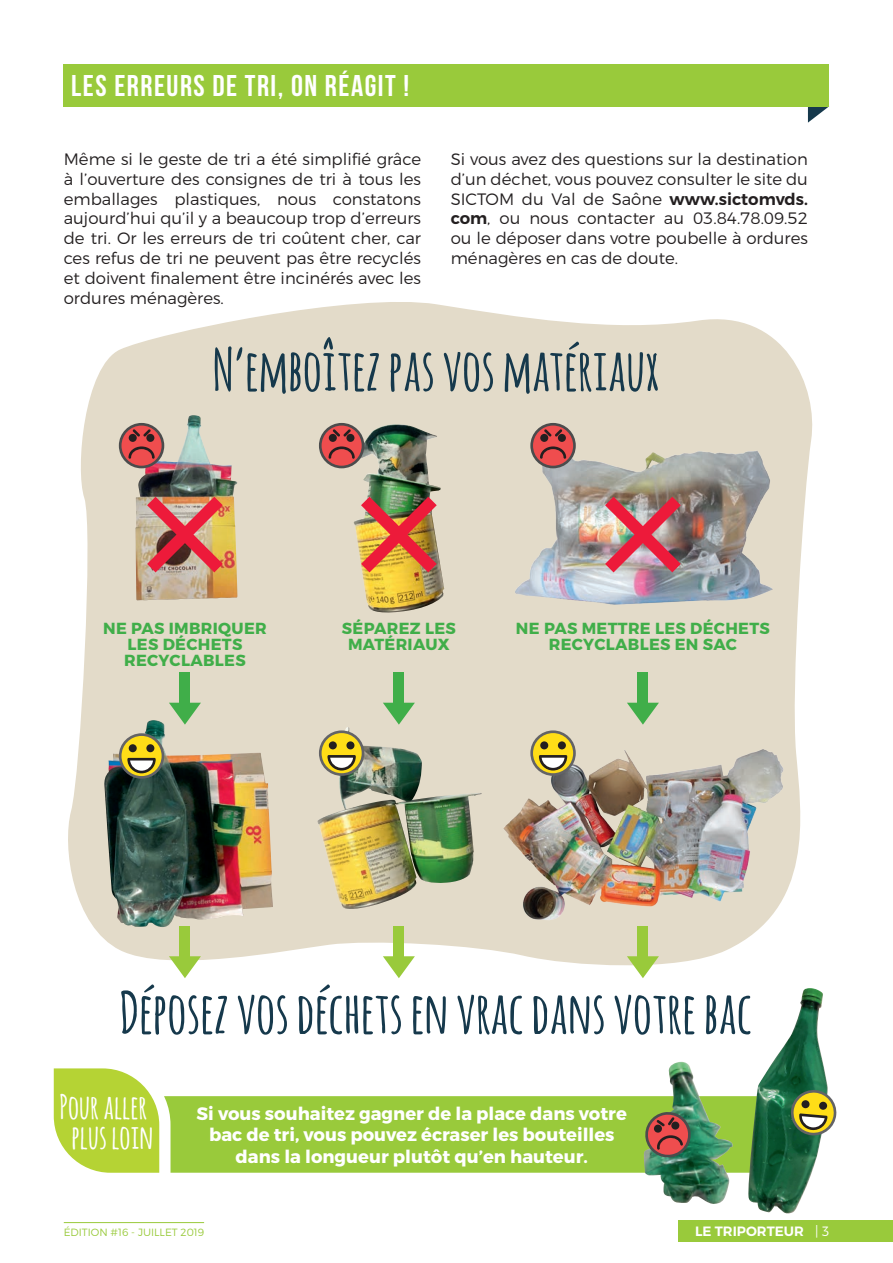
<style>
.page{position:relative;width:893px;height:1263px;background:#fff}
.page>*{position:absolute;margin:0;border:0;box-sizing:border-box;transform-origin:0 0}
.t1{font:700 57px "Amatic";letter-spacing:.02em;color:#16394c}
.t2{font:700 33px/30px "Amatic";letter-spacing:.02em;color:#fff;text-align:center}
.t3{font:700 30px "Bebas Neue";letter-spacing:.05em;color:#fff}
.t4{font:700 18px/21.6px "Montserrat";color:#fff;text-align:center}
.t5{font:300 16.5px/19.8px "Montserrat";color:#231f20;text-align:justify}
.t6{font:700 16.05px/16px "Montserrat";letter-spacing:.02em;color:#40ae49;text-align:center}
.t7{font:600 13.5px "Montserrat";color:#fff}
.t8{font:300 10.5px "Montserrat";color:#99ca3b}
.s1{font-weight:600}
.s2{font-weight:300}
</style>
<div class="page">
<div style="left:678px;top:1220px;width:215px;height:22px;background:#99ca3b"></div>
<hr style="left:64px;top:1222px;width:140px;height:1px;background:#99ca3b">
<svg style="left:808px;top:106px;width:21px;height:17px"></svg>
<div style="left:64px;top:64px;width:765px;height:42px;background:#99ca3b"></div>
<svg style="left:68px;top:302px;width:745px;height:664px;background:#e7e0d0"></svg>
<img style="left:354px;top:424px;width:90px;height:190px">
<img style="left:317px;top:727px;width:165px;height:182px">
<img style="left:361px;top:497px;width:76px;height:75px">
<div style="left:394px;top:673px;width:10px;height:39px;background:#40ae49"></div>
<svg style="left:383px;top:703px;width:32px;height:22px"></svg>
<svg style="left:319px;top:730px;width:45px;height:46px;background:#bdae5e"></svg>
<svg style="left:319px;top:423px;width:45px;height:45px;background:#b76361"></svg>
<div style="left:394px;top:926px;width:10px;height:39px;background:#99ca3b"></div>
<svg style="left:383px;top:956px;width:32px;height:22px"></svg>
<img style="left:499px;top:746px;width:288px;height:179px">
<img style="left:507px;top:443px;width:272px;height:169px">
<svg style="left:530px;top:423px;width:46px;height:45px;background:#b66462"></svg>
<img style="left:605px;top:497px;width:76px;height:75px">
<div style="left:638px;top:673px;width:10px;height:39px;background:#40ae49"></div>
<svg style="left:627px;top:703px;width:32px;height:22px"></svg>
<svg style="left:530px;top:730px;width:46px;height:46px;background:#bcad5f"></svg>
<div style="left:638px;top:926px;width:10px;height:39px;background:#99ca3b"></div>
<svg style="left:627px;top:956px;width:32px;height:22px"></svg>
<img style="left:104px;top:720px;width:169px;height:207px">
<img style="left:135px;top:415px;width:102px;height:185px">
<svg style="left:119px;top:423px;width:45px;height:45px;background:#b65f5e"></svg>
<img style="left:147px;top:497px;width:76px;height:75px">
<div style="left:180px;top:673px;width:10px;height:39px;background:#40ae49"></div>
<svg style="left:169px;top:703px;width:32px;height:22px"></svg>
<svg style="left:119px;top:733px;width:45px;height:46px;background:#a2994b"></svg>
<div style="left:180px;top:926px;width:10px;height:39px;background:#99ca3b"></div>
<svg style="left:169px;top:956px;width:32px;height:22px"></svg>
<div style="left:127px;top:1096px;width:681px;height:77px;background:#99ca3b;border-radius:21px"></div>
<svg style="left:53px;top:1068px;width:118px;height:105px;background:#c4dc5f"></svg>
<img style="left:748px;top:988px;width:80px;height:226px">
<svg style="left:790px;top:1089px;width:47px;height:47px"></svg>
<img style="left:644px;top:1062px;width:89px;height:142px">
<svg style="left:643px;top:1110px;width:49px;height:49px;background:#92634c"></svg>
<h3 class="t3" style="left:71px;top:69px;width:339px">LES ERREURS DE TRI, ON RÉAGIT !</h3>
<p class="t5" style="left:64px;top:149px;width:359px">Même si le geste de tri a été simplifié grâce à l’ouverture des consignes de tri à tous les emballages plastiques, nous constatons aujourd’hui qu’il y a beaucoup trop d’erreurs de tri. Or les erreurs de tri coûtent cher, car ces refus de tri ne peuvent pas être recyclés et doivent finalement être incinérés avec les ordures ménagères.</p>
<p class="t5" style="left:451px;top:149px;width:359px">Si vous avez des questions sur la destination d’un déchet, vous pouvez consulter le site du SICTOM du Val de Saône <span class="s1">www.sictomvds. com</span>, ou nous contacter au 03.84.78.09.52 ou le déposer dans votre poubelle à ordures ménagères en cas de doute.</p>
<h1 class="t1" style="left:213px;top:329px;width:447px">N’emboîtez pas vos matériaux</h1>
<p class="t6" style="left:103px;top:621px;width:165px">NE PAS IMBRIQUER<br>LES DÉCHETS<br>RECYCLABLES</p>
<p class="t6" style="left:342px;top:621px;width:115px">SÉPAREZ LES<br>MATÉRIAUX</p>
<p class="t6" style="left:516px;top:621px;width:255px">NE PAS METTRE LES DÉCHETS<br>RECYCLABLES EN SAC</p>
<h1 class="t1" style="left:120px;top:972px;width:633px">Déposez vos déchets en vrac dans votre bac</h1>
<h2 class="t2" style="left:60px;top:1091px;width:95px">Pour aller plus loin</h2>
<p class="t4" style="left:197px;top:1103px;width:432px">Si vous souhaitez gagner de la place dans votre bac de tri, vous pouvez écraser les bouteilles dans la longueur plutôt qu’en hauteur.</p>
<p class="t8" style="left:64px;top:1226px;width:142px">ÉDITION #16 - JUILLET 2019</p>
<p class="t7" style="left:695px;top:1223px;width:136px">LE TRIPORTEUR <span class="s2">| 3</span></p>
</div>
